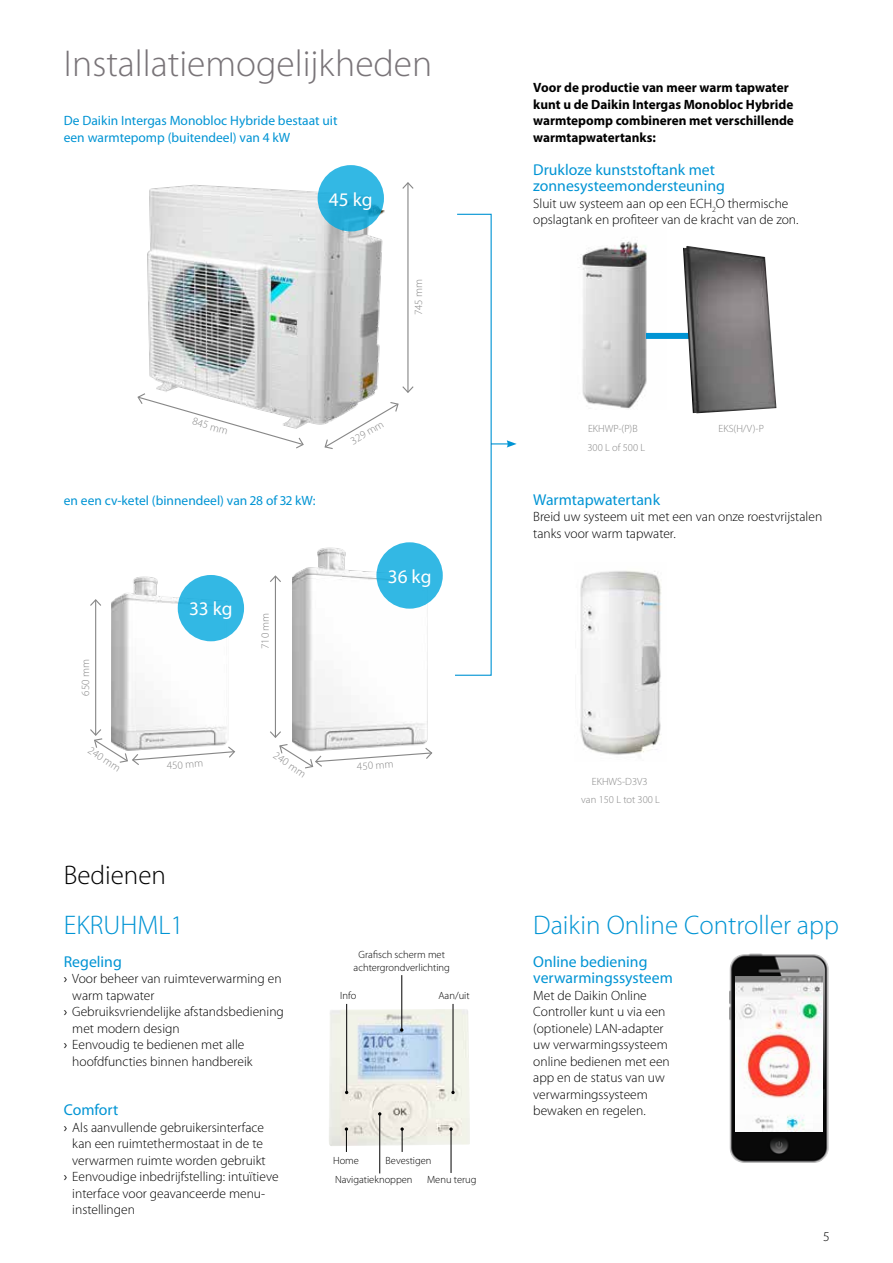
<style>
.page{position:relative;width:893px;height:1263px;background:#fff}
.page>*{position:absolute;margin:0;border:0;box-sizing:border-box;transform-origin:0 0}
.t1{font:300 37.5px "Myriad Pro";color:#797478}
.t2{font:300 27px "Myriad Pro";color:#0094d4}
.t3{font:300 27px "Myriad Pro";color:#000}
.t4{font:19.2px "Myriad Pro";color:#fff}
.t5{font:15.75px/16.5px "Myriad Pro";color:#0094d4}
.t6{font:300 13.5px/16.5px "Myriad Pro";color:#000}
.t7{font:700 13.5px/16.5px "Myriad Pro";color:#000}
.t8{font:13.5px/16.5px "Myriad Pro";color:#0094d4}
.t9{font:300 10.95px "Myriad Pro";color:#878787}
.t10{font:300 10.5px/12.6px "Myriad Pro";color:#000;text-align:center}
.t11{font:300 10.5px/17.5px "Myriad Pro";color:#878787;text-align:center}
.s1{font-weight:400}
</style>
<div class="page">
<img style="left:578px;top:241px;width:89px;height:168px">
<div style="left:646px;top:333px;width:78px;height:6px;background:#0094d4"></div>
<img style="left:329px;top:1009px;width:141px;height:137px">
<hr style="left:401px;top:975px;width:1px;height:55px;background:#000">
<svg style="left:400px;top:1127px;width:4px;height:25px"></svg>
<svg style="left:345px;top:1127px;width:3px;height:25px"></svg>
<hr style="left:451px;top:1129px;width:1px;height:44px;background:#000">
<svg style="left:449px;top:1127px;width:4px;height:4px"></svg>
<hr style="left:453px;top:1004px;width:1px;height:88px;background:#000">
<hr style="left:346px;top:1004px;width:1px;height:88px;background:#000">
<hr style="left:379px;top:1114px;width:1px;height:59px;background:#000">
<svg style="left:455px;top:213px;width:62px;height:463px"></svg>
<img style="left:147px;top:184px;width:238px;height:241px">
<img style="left:580px;top:571px;width:81px;height:184px">
<img style="left:683px;top:246px;width:93px;height:167px">
<img style="left:729px;top:953px;width:100px;height:210px">
<img style="left:736px;top:977px;width:87px;height:154px">
<img style="left:112px;top:575px;width:126px;height:153px">
<div style="left:178px;top:575px;width:66px;height:66px;background:#32b8e4;border-radius:50%"></div>
<hr style="left:407px;top:183px;width:1px;height:209px;background:#878787">
<svg style="left:402px;top:182px;width:12px;height:8px"></svg>
<svg style="left:402px;top:385px;width:12px;height:8px"></svg>
<svg style="left:324px;top:401px;width:75px;height:48px"></svg>
<svg style="left:137px;top:392px;width:168px;height:57px"></svg>
<hr style="left:95px;top:600px;width:1px;height:135px;background:#878787">
<svg style="left:90px;top:599px;width:11px;height:8px"></svg>
<svg style="left:90px;top:728px;width:145px;height:37px"></svg>
<hr style="left:275px;top:576px;width:1px;height:161px;background:#878787">
<svg style="left:270px;top:575px;width:11px;height:8px"></svg>
<svg style="left:270px;top:730px;width:162px;height:39px"></svg>
<img style="left:292px;top:542px;width:148px;height:212px">
<div style="left:376px;top:542px;width:67px;height:67px;background:#33b8e4;border-radius:50%"></div>
<svg style="left:318px;top:165px;width:66px;height:66px;background:#2db1dd"></svg>
<h1 class="t1" style="left:64px;top:42px;width:370px">Installatiemogelijkheden</h1>
<p class="t8" style="left:64px;top:112px;width:275px">De Daikin Intergas Monobloc Hybride bestaat uit een warmtepomp (buitendeel) van 4 kW</p>
<h3 class="t4" style="left:329px;top:187px;width:45px">45 kg</h3>
<p class="t9" style="left:412px;top:315px;width:38px;rotate:-90deg">745 mm</p>
<p class="t9" style="left:194px;top:415px;width:38px;rotate:16deg">845 mm</p>
<p class="t8" style="left:64px;top:492px;width:253px">en een cv-ketel (binnendeel) van 28 of 32 kW:</p>
<p class="t9" style="left:79px;top:696px;width:38px;rotate:-90deg">650 mm</p>
<p class="t9" style="left:93px;top:743px;width:38px;rotate:34deg">240 mm</p>
<h3 class="t4" style="left:189px;top:597px;width:45px">33 kg</h3>
<p class="t9" style="left:259px;top:649px;width:38px;rotate:-90deg">710 mm</p>
<p class="t9" style="left:166px;top:760px;width:38px;rotate:-4deg">450 mm</p>
<p class="t9" style="left:278px;top:749px;width:38px;rotate:34deg">240 mm</p>
<p class="t9" style="left:348px;top:436px;width:38px;rotate:-30deg">329 mm</p>
<h3 class="t4" style="left:388px;top:564px;width:45px">36 kg</h3>
<p class="t9" style="left:357px;top:760px;width:38px;rotate:-4deg">450 mm</p>
<h2 class="t3" style="left:64px;top:860px;width:104px">Bedienen</h2>
<h2 class="t2" style="left:64px;top:910px;width:121px">EKRUHML1</h2>
<p class="t5" style="left:64px;top:953px;width:60px">Regeling</p>
<p class="t6" style="left:64px;top:970px;width:219px"><span class="s1">›</span> Voor beheer van ruimteverwarming en</p>
<p class="t6" style="left:72px;top:987px;width:84px">warm tapwater</p>
<p class="t6" style="left:64px;top:1003px;width:222px"><span class="s1">›</span> Gebruiksvriendelijke afstandsbediening</p>
<p class="t6" style="left:72px;top:1020px;width:109px">met modern design</p>
<p class="t6" style="left:64px;top:1036px;width:182px"><span class="s1">›</span> Eenvoudig te bedienen met alle</p>
<p class="t6" style="left:72px;top:1053px;width:182px">hoofdfuncties binnen handbereik</p>
<p class="t5" style="left:64px;top:1101px;width:56px">Comfort</p>
<p class="t6" style="left:64px;top:1119px;width:202px"><span class="s1">›</span> Als aanvullende gebruikersinterface</p>
<p class="t6" style="left:72px;top:1135px;width:192px">kan een ruimtethermostaat in de te</p>
<p class="t6" style="left:72px;top:1152px;width:195px">verwarmen ruimte worden gebruikt</p>
<p class="t6" style="left:64px;top:1168px;width:216px"><span class="s1">›</span> Eenvoudige inbedrijfstelling: intuïtieve</p>
<p class="t6" style="left:72px;top:1185px;width:194px">interface voor geavanceerde menu-</p>
<p class="t6" style="left:72px;top:1201px;width:64px">instellingen</p>
<p class="t10" style="left:354px;top:948px;width:98px">Grafisch scherm met achtergrondverlichting</p>
<p class="t10" style="left:438px;top:989px;width:33px">Aan/uit</p>
<p class="t10" style="left:340px;top:990px;width:18px">Info</p>
<p class="t10" style="left:333px;top:1154px;width:27px">Home</p>
<p class="t10" style="left:386px;top:1155px;width:47px">Bevestigen</p>
<p class="t10" style="left:335px;top:1173px;width:79px">Navigatieknoppen</p>
<p class="t10" style="left:427px;top:1173px;width:51px">Menu terug</p>
<p class="t7" style="left:533px;top:79px;width:262px">Voor de productie van meer warm tapwater kunt u de Daikin Intergas Monobloc Hybride warmtepomp combineren met verschillende warmtapwatertanks:</p>
<p class="t5" style="left:533px;top:161px;width:193px">Drukloze kunststoftank met zonnesysteemondersteuning</p>
<p class="t6" style="left:533px;top:195px;width:267px">Sluit uw systeem aan op een ECH<sub>2</sub>O thermische opslagtank en profiteer van de kracht van de zon.</p>
<p class="t11" style="left:588px;top:420px;width:51px">EKHWP-(P)B</p>
<p class="t11" style="left:719px;top:420px;width:47px">EKS(H/V)-P</p>
<p class="t11" style="left:587px;top:439px;width:59px">300 L of 500 L</p>
<p class="t5" style="left:533px;top:491px;width:128px">Warmtapwatertank</p>
<p class="t6" style="left:533px;top:508px;width:291px">Breid uw systeem uit met een van onze roestvrijstalen tanks voor warm tapwater.</p>
<p class="t11" style="left:581px;top:773px;width:80px">EKHWS-D3V3<br>van 150 L tot 300 L</p>
<h2 class="t2" style="left:533px;top:910px;width:307px">Daikin Online Controller app</h2>
<p class="t5" style="left:533px;top:953px;width:141px">Online bediening verwarmingssysteem</p>
<p class="t6" style="left:533px;top:987px;width:138px">Met de Daikin Online<br>Controller kunt u via een (optionele) LAN-adapter uw verwarmingssysteem online bedienen met een app en de status van uw verwarmingssysteem bewaken en regelen.</p>
<p class="t6" style="left:823px;top:1229px;width:7px">5</p>
</div>
